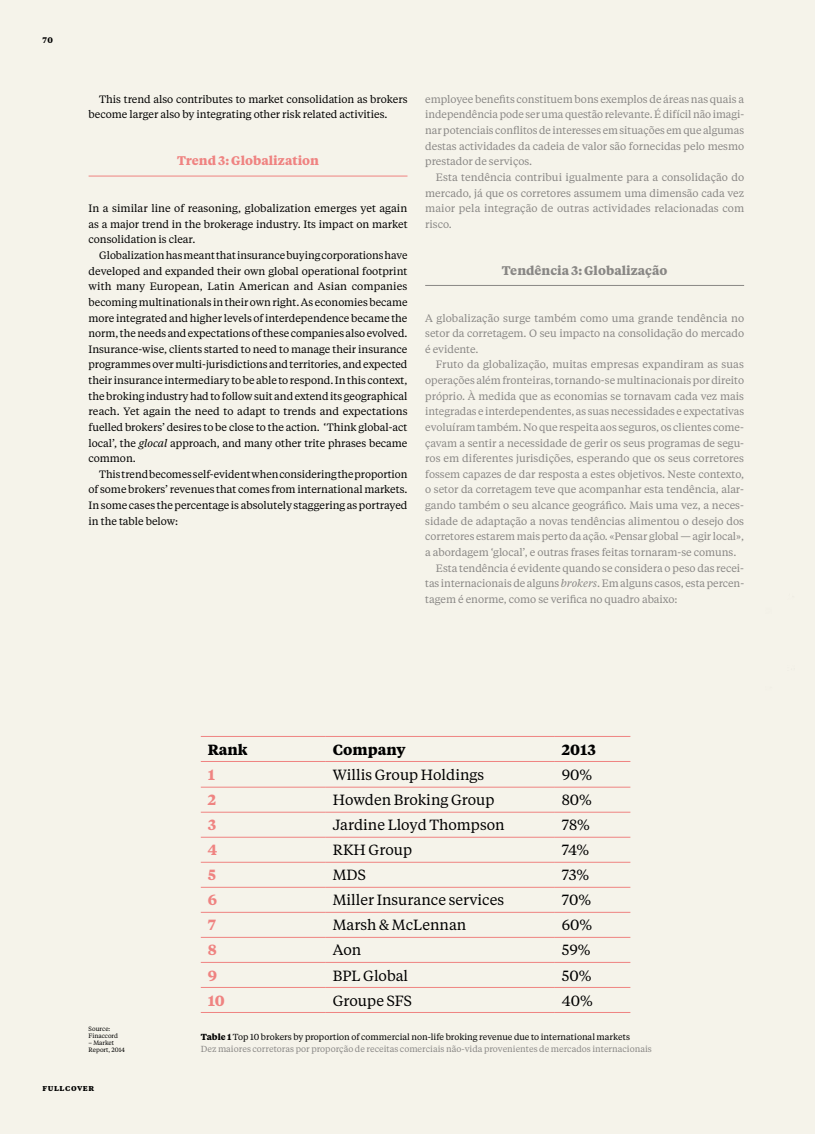
<style>
.page{position:relative;width:815px;height:1134px;background:#f5f3ea}
.page>*{position:absolute;margin:0;border:0;box-sizing:border-box;transform-origin:0 0}
.t1{font:14.75px "Tiempos Text";color:#000}
.t2{font:700 14.75px "Tiempos Text";color:#000}
.t3{font:700 14.75px "Tiempos Text";color:#ef8381}
.t4{font:700 12.5px "Tiempos Text";color:#898785}
.t5{font:700 12.5px "Tiempos Text";color:#ef8381}
.t6{font:10.62px/15.6px "Tiempos Text";letter-spacing:-.005em;color:#898785;text-align:justify}
.t7{font:10.62px/15.6px "Tiempos Text";letter-spacing:-.005em;color:#000;text-align:justify}
.t8{font:8.75px/11.8px "Tiempos Text";color:#898785}
.t9{font:700 8.12px "Tiempos Text";letter-spacing:.075em;color:#000}
.t10{font:6.25px/6.9px "Tiempos Text";color:#000}
.s1{font-style:italic}
.s2{font-weight:700;color:#000}
.s3{color:#000}
</style>
<div class="page">
<hr style="left:89px;top:176px;width:318px;height:1px;background:#ef8381">
<hr style="left:425px;top:285px;width:319px;height:1px;background:#898785">
<hr style="left:201px;top:736px;width:125px;height:1px;background:#ef8381">
<hr style="left:326px;top:736px;width:229px;height:1px;background:#ef8381">
<hr style="left:555px;top:736px;width:75px;height:1px;background:#ef8381">
<hr style="left:201px;top:761px;width:125px;height:1px;background:#ef8381">
<hr style="left:326px;top:761px;width:229px;height:1px;background:#ef8381">
<hr style="left:555px;top:761px;width:75px;height:1px;background:#ef8381">
<hr style="left:201px;top:787px;width:125px;height:1px;background:#ef8381">
<hr style="left:326px;top:787px;width:229px;height:1px;background:#ef8381">
<hr style="left:555px;top:787px;width:75px;height:1px;background:#ef8381">
<hr style="left:201px;top:812px;width:125px;height:1px;background:#ef8381">
<hr style="left:326px;top:812px;width:229px;height:1px;background:#ef8381">
<hr style="left:555px;top:812px;width:75px;height:1px;background:#ef8381">
<hr style="left:201px;top:837px;width:125px;height:1px;background:#ef8381">
<hr style="left:326px;top:837px;width:229px;height:1px;background:#ef8381">
<hr style="left:555px;top:837px;width:75px;height:1px;background:#ef8381">
<hr style="left:201px;top:862px;width:125px;height:1px;background:#ef8381">
<hr style="left:326px;top:862px;width:229px;height:1px;background:#ef8381">
<hr style="left:555px;top:862px;width:75px;height:1px;background:#ef8381">
<hr style="left:201px;top:887px;width:125px;height:1px;background:#ef8381">
<hr style="left:326px;top:887px;width:229px;height:1px;background:#ef8381">
<hr style="left:555px;top:887px;width:75px;height:1px;background:#ef8381">
<hr style="left:201px;top:912px;width:125px;height:1px;background:#ef8381">
<hr style="left:326px;top:912px;width:229px;height:1px;background:#ef8381">
<hr style="left:555px;top:912px;width:75px;height:1px;background:#ef8381">
<hr style="left:201px;top:937px;width:125px;height:1px;background:#ef8381">
<hr style="left:326px;top:937px;width:229px;height:1px;background:#ef8381">
<hr style="left:555px;top:937px;width:75px;height:1px;background:#ef8381">
<hr style="left:201px;top:962px;width:125px;height:1px;background:#ef8381">
<hr style="left:326px;top:962px;width:229px;height:1px;background:#ef8381">
<hr style="left:555px;top:962px;width:75px;height:1px;background:#ef8381">
<hr style="left:201px;top:987px;width:125px;height:1px;background:#ef8381">
<hr style="left:326px;top:987px;width:229px;height:1px;background:#ef8381">
<hr style="left:555px;top:987px;width:75px;height:1px;background:#ef8381">
<hr style="left:201px;top:1012px;width:125px;height:1px;background:#ef8381">
<hr style="left:326px;top:1012px;width:229px;height:1px;background:#ef8381">
<hr style="left:555px;top:1012px;width:75px;height:1px;background:#ef8381">
<p class="t9" style="left:43px;top:34px;width:12px">70</p>
<p class="t7" style="left:89px;top:91px;width:320px;text-indent:11px">This trend also contributes to market consolidation as brokers become larger also by integrating other risk related activities.</p>
<p class="t5" style="left:177px;top:152px;width:143px">Trend 3: Globalization</p>
<p class="t7" style="left:89px;top:200px;width:321px">In a similar line of reasoning, globalization emerges yet again as a major trend in the brokerage industry. Its impact on market consolidation is clear.</p>
<p class="t7" style="left:89px;top:247px;width:320px;text-indent:11px">Globalization has meant that insurance buying corporations have developed and expanded their own global operational footprint with many European, Latin American and Asian companies becoming multinationals in their own right. As economies became more integrated and higher levels of interdependence became the norm, the needs and expectations of these companies also evolved.<br>Insurance-‑wise, clients started to need to manage their insurance programmes over multi-‑jurisdictions and territories, and expected their insurance intermediary to be able to respond. In this context, the broking industry had to follow suit and extend its geographical reach. Yet again the need to adapt to trends and expectations fuelled brokers’ desires to be close to the action. ‘Think global-‑act local’, the <span class="s1">glocal</span> approach, and many other trite phrases became common.</p>
<p class="t7" style="left:89px;top:466px;width:320px;text-indent:11px">This trend becomes self-‑ evident when considering the proportion of some brokers’ revenues that comes from international markets.<br>In some cases the percentage is absolutely staggering as portrayed in the table below:</p>
<p class="t6" style="left:425px;top:91px;width:320px">employee benefits constituem bons exemplos de áreas nas quais a independência pode ser uma questão relevante. É difícil não imagi&shy;nar potenciais conflitos de interesses em situações em que algumas destas actividades da cadeia de valor são fornecidas pelo mesmo prestador de serviços.</p>
<p class="t6" style="left:425px;top:169px;width:321px;text-indent:11px">Esta tendência contribui igualmente para a consolidação do mercado, já que os corretores assumem uma dimensão cada vez maior pela integração de outras actividades relacionadas com risco.</p>
<p class="t4" style="left:502px;top:261px;width:167px">Tendência 3: Globalização</p>
<p class="t6" style="left:425px;top:309px;width:321px">A globalização surge também como uma grande tendência no setor da corretagem. O seu impacto na consolidação do mercado é evidente.</p>
<p class="t6" style="left:436px;top:356px;width:310px">Fruto da globalização, muitas empresas expandiram as suas</p>
<p class="t6" style="left:425px;top:372px;width:320px">operações além fronteiras, tornando-‑ se multinacionais por direito</p>
<p class="t6" style="left:425px;top:388px;width:320px">próprio. À medida que as economias se tornavam cada vez mais</p>
<p class="t6" style="left:425px;top:403px;width:320px">integradas e interdependentes, as suas necessidades e expectativas</p>
<p class="t6" style="left:425px;top:419px;width:320px">evoluíram também. No que respeita aos seguros, os clientes come-</p>
<p class="t6" style="left:425px;top:434px;width:320px">çavam a sentir a necessidade de gerir os seus programas de segu-</p>
<p class="t6" style="left:425px;top:450px;width:320px">ros em diferentes jurisdições, esperando que os seus corretores</p>
<p class="t6" style="left:425px;top:466px;width:320px">fossem capazes de dar resposta a estes objetivos. Neste contexto,</p>
<p class="t6" style="left:425px;top:481px;width:320px">o setor da corretagem teve que acompanhar esta tendência, alar-</p>
<p class="t6" style="left:425px;top:497px;width:320px">gando também o seu alcance geográfico. Mais uma vez, a neces-</p>
<p class="t6" style="left:425px;top:513px;width:320px">sidade de adaptação a novas tendências alimentou o desejo dos</p>
<p class="t6" style="left:425px;top:528px;width:320px">corretores estarem mais perto da ação. «Pensar global — agir local»,</p>
<p class="t6" style="left:425px;top:544px;width:313px">a abordagem ‘glocal’, e outras frases feitas tornaram-‑ se comuns.</p>
<p class="t6" style="left:436px;top:559px;width:310px">Esta tendência é evidente quando se considera o peso das recei-</p>
<p class="t6" style="left:425px;top:575px;width:320px">tas internacionais de alguns <span class="s1">brokers</span>. Em alguns casos, esta percen-</p>
<p class="t6" style="left:425px;top:591px;width:254px">tagem é enorme, como se verifica no quadro abaixo:</p>
<p class="t10" style="left:89px;top:1025px;width:31px">Source:<br>Finaccord</p>
<p class="t10" style="left:89px;top:1039px;width:38px">– Market<br>Report, 2014</p>
<h1 class="t2" style="left:208px;top:739px;width:42px">Rank</h1>
<h1 class="t2" style="left:333px;top:739px;width:75px">Company</h1>
<h1 class="t2" style="left:562px;top:739px;width:36px">2013</h1>
<h1 class="t3" style="left:208px;top:764px;width:9px">1</h1>
<h1 class="t1" style="left:333px;top:764px;width:153px">Willis Group Holdings</h1>
<h1 class="t1" style="left:562px;top:764px;width:32px">90%</h1>
<h1 class="t3" style="left:208px;top:790px;width:10px">2</h1>
<h1 class="t1" style="left:333px;top:790px;width:163px">Howden Broking Group</h1>
<h1 class="t1" style="left:562px;top:790px;width:32px">80%</h1>
<h1 class="t3" style="left:208px;top:815px;width:10px">3</h1>
<h1 class="t1" style="left:333px;top:815px;width:173px">Jardine Lloyd Thompson</h1>
<h1 class="t1" style="left:562px;top:815px;width:30px">78%</h1>
<h1 class="t3" style="left:208px;top:840px;width:11px">4</h1>
<h1 class="t1" style="left:333px;top:840px;width:81px">RKH Group</h1>
<h1 class="t1" style="left:562px;top:840px;width:29px">74%</h1>
<h1 class="t3" style="left:208px;top:865px;width:10px">5</h1>
<h1 class="t1" style="left:333px;top:865px;width:35px">MDS</h1>
<h1 class="t1" style="left:562px;top:865px;width:29px">73%</h1>
<h1 class="t3" style="left:208px;top:890px;width:11px">6</h1>
<h1 class="t1" style="left:333px;top:890px;width:173px">Miller Insurance services</h1>
<h1 class="t1" style="left:562px;top:890px;width:31px">70%</h1>
<h1 class="t3" style="left:208px;top:915px;width:9px">7</h1>
<h1 class="t1" style="left:333px;top:915px;width:135px">Marsh &amp; McLennan</h1>
<h1 class="t1" style="left:562px;top:915px;width:32px">60%</h1>
<h1 class="t3" style="left:208px;top:940px;width:11px">8</h1>
<h1 class="t1" style="left:333px;top:940px;width:30px">Aon</h1>
<h1 class="t1" style="left:562px;top:940px;width:30px">59%</h1>
<h1 class="t3" style="left:208px;top:965px;width:11px">9</h1>
<h1 class="t1" style="left:333px;top:965px;width:77px">BPL Global</h1>
<h1 class="t1" style="left:562px;top:965px;width:31px">50%</h1>
<h1 class="t3" style="left:208px;top:990px;width:19px">10</h1>
<h1 class="t1" style="left:333px;top:990px;width:81px">Groupe SFS</h1>
<h1 class="t1" style="left:562px;top:990px;width:32px">40%</h1>
<p class="t8" style="left:201px;top:1031px;width:453px"><span class="s2">Table 1</span> <span class="s3">Top 10 brokers by proportion of commercial non-‑life broking revenue due to international markets<br></span>Dez maiores corretoras por proporção de receitas comerciais não-‑vida provenientes de mercados internacionais</p>
<p class="t9" style="left:43px;top:1083px;width:53px">fullcover</p>
</div>
